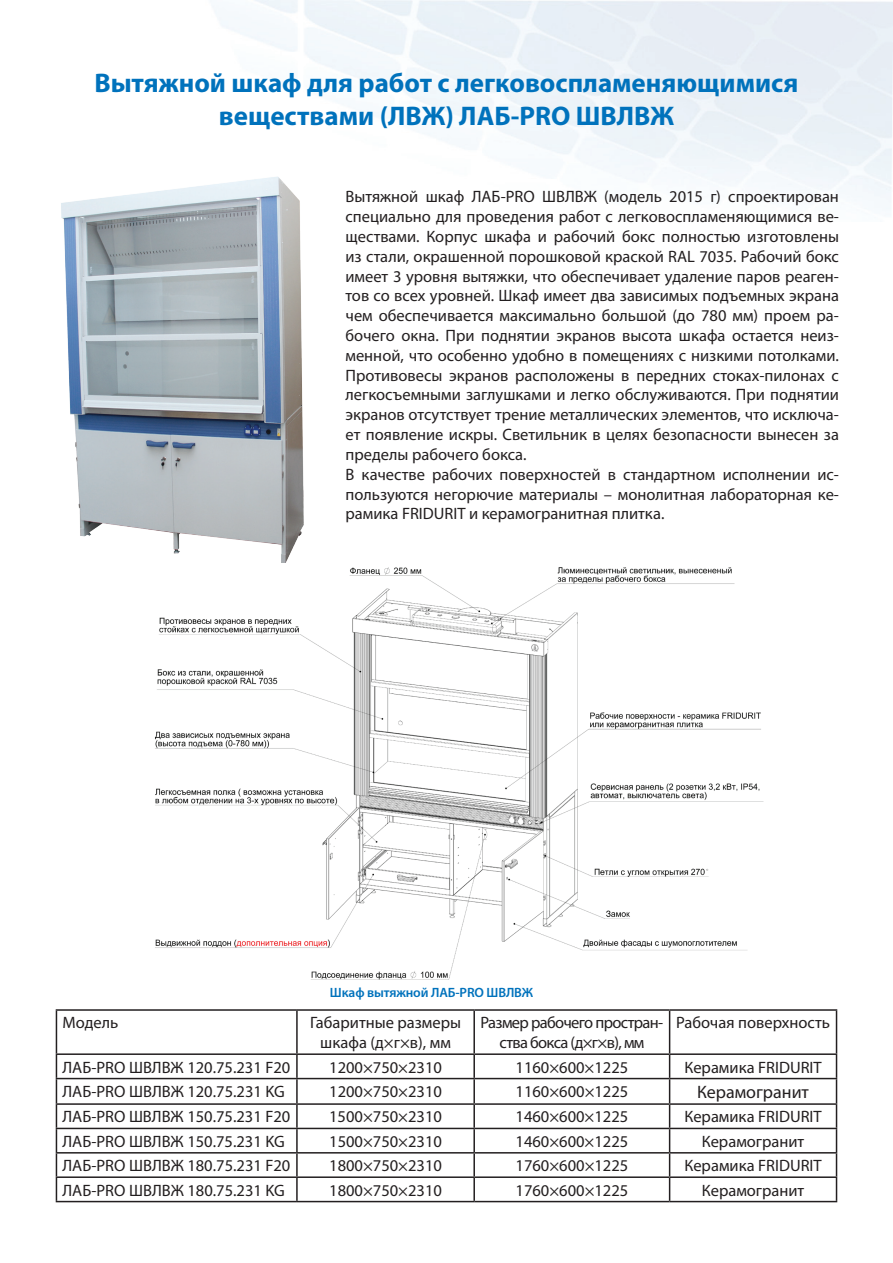
<style>
.page{position:relative;width:893px;height:1263px;background:#fff}
.page>*{position:absolute;margin:0;border:0;box-sizing:border-box;transform-origin:0 0}
.t1{font:700 27px/32.4px "Myriad Pro";color:#0072bc;text-align:center}
.t2{font:18px "Myriad Pro";color:#231f20}
.t3{font:16.5px/19.8px "Myriad Pro";color:#231f20}
.t4{font:16.5px/19.8px "Myriad Pro";letter-spacing:-.04em;color:#231f20;text-align:center}
.t5{font:600 13.5px "Myriad Pro";letter-spacing:-.01em;color:#0072bc}
</style>
<div class="page">
<img style="left:61px;top:176px;width:243px;height:387px">
<img style="left:155px;top:567px;width:609px;height:413px">
<hr style="left:56px;top:1009px;width:241px;height:2px;background:#231f20">
<hr style="left:56px;top:1011px;width:1px;height:42px;background:#231f20">
<hr style="left:297px;top:1009px;width:177px;height:2px;background:#231f20">
<hr style="left:296px;top:1011px;width:2px;height:42px;background:#231f20">
<hr style="left:474px;top:1009px;width:196px;height:2px;background:#231f20">
<hr style="left:473px;top:1011px;width:2px;height:42px;background:#231f20">
<hr style="left:670px;top:1009px;width:167px;height:2px;background:#231f20">
<hr style="left:669px;top:1011px;width:1px;height:42px;background:#231f20">
<hr style="left:836px;top:1011px;width:1px;height:42px;background:#231f20">
<hr style="left:56px;top:1053px;width:241px;height:2px;background:#231f20">
<hr style="left:297px;top:1053px;width:177px;height:2px;background:#231f20">
<hr style="left:296px;top:1055px;width:2px;height:23px;background:#231f20">
<hr style="left:474px;top:1053px;width:196px;height:2px;background:#231f20">
<hr style="left:473px;top:1055px;width:2px;height:23px;background:#231f20">
<hr style="left:670px;top:1053px;width:167px;height:2px;background:#231f20">
<hr style="left:56px;top:1078px;width:241px;height:1px;background:#231f20">
<hr style="left:297px;top:1078px;width:177px;height:1px;background:#231f20">
<hr style="left:296px;top:1079px;width:2px;height:24px;background:#231f20">
<hr style="left:474px;top:1078px;width:196px;height:1px;background:#231f20">
<hr style="left:473px;top:1079px;width:2px;height:24px;background:#231f20">
<hr style="left:670px;top:1078px;width:167px;height:1px;background:#231f20">
<hr style="left:56px;top:1103px;width:241px;height:2px;background:#231f20">
<hr style="left:297px;top:1103px;width:177px;height:2px;background:#231f20">
<hr style="left:296px;top:1105px;width:2px;height:23px;background:#231f20">
<hr style="left:474px;top:1103px;width:196px;height:2px;background:#231f20">
<hr style="left:473px;top:1105px;width:2px;height:23px;background:#231f20">
<hr style="left:670px;top:1103px;width:167px;height:2px;background:#231f20">
<hr style="left:56px;top:1128px;width:241px;height:1px;background:#231f20">
<hr style="left:297px;top:1128px;width:177px;height:1px;background:#231f20">
<hr style="left:296px;top:1129px;width:2px;height:23px;background:#231f20">
<hr style="left:474px;top:1128px;width:196px;height:1px;background:#231f20">
<hr style="left:473px;top:1129px;width:2px;height:23px;background:#231f20">
<hr style="left:670px;top:1128px;width:167px;height:1px;background:#231f20">
<hr style="left:56px;top:1152px;width:241px;height:1px;background:#231f20">
<hr style="left:297px;top:1152px;width:177px;height:1px;background:#231f20">
<hr style="left:296px;top:1153px;width:2px;height:23px;background:#231f20">
<hr style="left:474px;top:1152px;width:196px;height:1px;background:#231f20">
<hr style="left:473px;top:1153px;width:2px;height:23px;background:#231f20">
<hr style="left:670px;top:1152px;width:167px;height:1px;background:#231f20">
<hr style="left:56px;top:1176px;width:241px;height:2px;background:#231f20">
<svg style="left:56px;top:1055px;width:1px;height:146px"></svg>
<hr style="left:297px;top:1176px;width:177px;height:2px;background:#231f20">
<hr style="left:296px;top:1178px;width:2px;height:23px;background:#231f20">
<hr style="left:474px;top:1176px;width:196px;height:2px;background:#231f20">
<hr style="left:473px;top:1178px;width:2px;height:23px;background:#231f20">
<hr style="left:670px;top:1176px;width:167px;height:2px;background:#231f20">
<svg style="left:669px;top:1055px;width:1px;height:146px"></svg>
<svg style="left:836px;top:1055px;width:1px;height:146px"></svg>
<hr style="left:56px;top:1201px;width:241px;height:1px;background:#231f20">
<hr style="left:297px;top:1201px;width:177px;height:1px;background:#231f20">
<hr style="left:474px;top:1201px;width:196px;height:1px;background:#231f20">
<hr style="left:670px;top:1201px;width:167px;height:1px;background:#231f20">
<h1 class="t1" style="left:94px;top:66px;width:706px">Вытяжной шкаф для работ с легковоспламеняющимися веществами (ЛВЖ) ЛАБ-PRO ШВЛВЖ</h1>
<p class="t3" style="left:345px;top:187px;width:495px">Вытяжной шкаф ЛАБ-PRO ШВЛВЖ (модель 2015 г) спроектирован специально для проведения работ с легковоспламеняющимися ве&shy;ществами. Корпус шкафа и рабочий бокс полностью изготовлены из стали, окрашенной порошковой краской RAL 7035. Рабочий бокс имеет 3 уровня вытяжки, что обеспечивает удаление паров реаген&shy;тов со всех уровней. Шкаф имеет два зависимых подъемных экрана чем обеспечивается максимально большой (до 780 мм) проем ра&shy;бочего окна. При поднятии экранов высота шкафа остается неиз&shy;менной, что особенно удобно в помещениях с низкими потолками.<br>Противовесы экранов расположены в передних стоках-пилонах с легкосъемными заглушками и легко обслуживаются. При поднятии экранов отсутствует трение металлических элементов, что исключа&shy;ет появление искры. Светильник в целях безопасности вынесен за пределы рабочего бокса.<br>В качестве рабочих поверхностей в стандартном исполнении ис&shy;пользуются негорючие материалы – монолитная лабораторная ке&shy;рамика FRIDURIT и керамогранитная плитка.</p>
<p class="t5" style="left:330px;top:983px;width:205px">Шкаф вытяжной ЛАБ-PRO ШВЛВЖ</p>
<p class="t3" style="left:62px;top:1013px;width:57px">Модель</p>
<p class="t3" style="left:310px;top:1013px;width:152px;text-align:center">Габаритные размеры шкафа (д×г×в), мм</p>
<p class="t4" style="left:481px;top:1013px;width:184px">Размер рабочего простран&shy;ства бокса (д×г×в), мм</p>
<p class="t3" style="left:676px;top:1013px;width:156px">Рабочая поверхность</p>
<p class="t3" style="left:62px;top:1057px;width:229px">ЛАБ-PRO ШВЛВЖ 120.75.231 F20</p>
<p class="t3" style="left:329px;top:1057px;width:114px">1200×750×2310</p>
<p class="t3" style="left:516px;top:1057px;width:114px">1160×600×1225</p>
<p class="t3" style="left:684px;top:1057px;width:139px">Керамика FRIDURIT</p>
<p class="t3" style="left:62px;top:1081px;width:224px">ЛАБ-PRO ШВЛВЖ 120.75.231 KG</p>
<p class="t3" style="left:329px;top:1081px;width:114px">1200×750×2310</p>
<p class="t3" style="left:516px;top:1081px;width:114px">1160×600×1225</p>
<p class="t2" style="left:697px;top:1081px;width:113px">Керамогранит</p>
<p class="t3" style="left:62px;top:1107px;width:229px">ЛАБ-PRO ШВЛВЖ 150.75.231 F20</p>
<p class="t3" style="left:329px;top:1107px;width:114px">1500×750×2310</p>
<p class="t3" style="left:515px;top:1107px;width:114px">1460×600×1225</p>
<p class="t3" style="left:684px;top:1107px;width:139px">Керамика FRIDURIT</p>
<p class="t3" style="left:62px;top:1131px;width:224px">ЛАБ-PRO ШВЛВЖ 150.75.231 KG</p>
<p class="t3" style="left:329px;top:1131px;width:114px">1500×750×2310</p>
<p class="t3" style="left:516px;top:1131px;width:114px">1460×600×1225</p>
<p class="t3" style="left:702px;top:1131px;width:104px">Керамогранит</p>
<p class="t3" style="left:62px;top:1155px;width:229px">ЛАБ-PRO ШВЛВЖ 180.75.231 F20</p>
<p class="t3" style="left:329px;top:1155px;width:114px">1800×750×2310</p>
<p class="t3" style="left:516px;top:1155px;width:114px">1760×600×1225</p>
<p class="t3" style="left:684px;top:1155px;width:139px">Керамика FRIDURIT</p>
<p class="t3" style="left:63px;top:1180px;width:224px">ЛАБ-PRO ШВЛВЖ 180.75.231 KG</p>
<p class="t3" style="left:329px;top:1180px;width:114px">1800×750×2310</p>
<p class="t3" style="left:516px;top:1180px;width:114px">1760×600×1225</p>
<p class="t3" style="left:702px;top:1180px;width:104px">Керамогранит</p>
</div>
